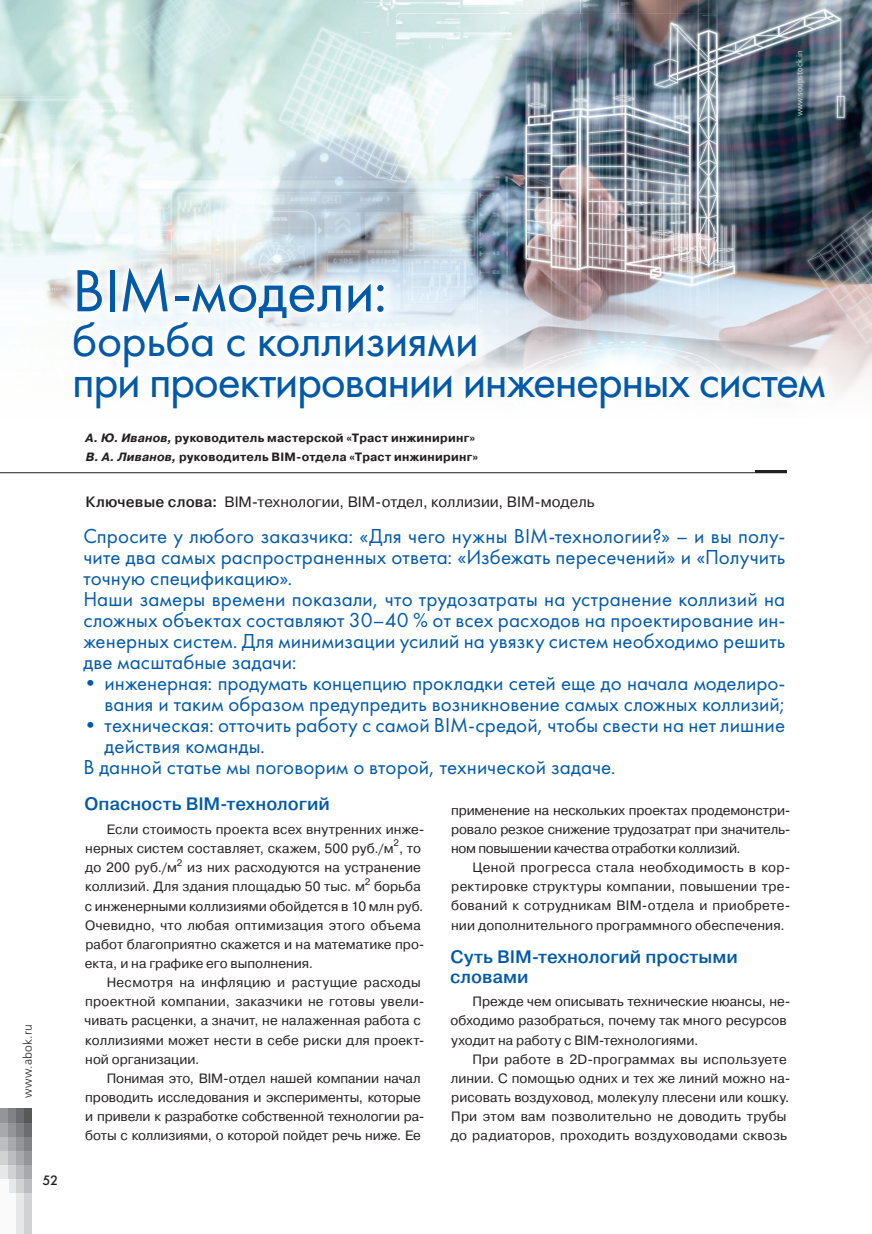
<style>
.page{position:relative;width:872px;height:1234px;background:#fff}
.page>*{position:absolute;margin:0;border:0;box-sizing:border-box;transform-origin:0 0}
.t1{font:61.5px "Futura";letter-spacing:-.005em;color:#0159a9}
.t2{font:48px/40.5px "Futura";letter-spacing:-.03em;color:#0159a9}
.t3{font:21px/21px "Futura";letter-spacing:.005em;color:#0159a9}
.t4{font:500 18px/19.2px "Pragmatica";color:#0159a9}
.t5{font:15px "Pragmatica";letter-spacing:.005em;color:#231f20}
.t6{font:13.5px/19.2px "Pragmatica";letter-spacing:.005em;color:#231f20}
.t7{font:13.5px "Futura Futuris C";color:#231f20}
.t8{font:700 12px/19.5px "Pragmatica";letter-spacing:.02em;color:#231f20}
.t9{font:12px "Free Set Light C";letter-spacing:.015em;color:#231f20}
.t10{font:9.45px "Pragmatica";color:#231f20}
.t11{font:300 9px "Bliss Pro";color:#d1d2d4}
.s1{font-style:italic}
.s2{font-weight:500}
</style>
<div class="page">
<div style="left:0;top:1108px;width:9px;height:14px;background:#939598"></div>
<div style="left:0;top:1122px;width:9px;height:14px;background:#a8a9ad"></div>
<div style="left:0;top:1136px;width:9px;height:14px;background:#bcbdc0"></div>
<div style="left:0;top:1150px;width:9px;height:15px;background:#d1d2d4"></div>
<div style="left:0;top:1165px;width:9px;height:14px;background:#e6e7e9"></div>
<div style="left:9px;top:1108px;width:7px;height:14px;background:#808285"></div>
<div style="left:9px;top:1122px;width:7px;height:14px;background:#939598"></div>
<div style="left:9px;top:1136px;width:7px;height:14px;background:#a8a9ad"></div>
<div style="left:9px;top:1150px;width:7px;height:15px;background:#bcbdc0"></div>
<div style="left:9px;top:1165px;width:7px;height:14px;background:#d1d2d4"></div>
<div style="left:9px;top:1179px;width:7px;height:14px;background:#e6e7e9"></div>
<div style="left:16px;top:1108px;width:8px;height:14px;background:#6c6d70"></div>
<div style="left:16px;top:1122px;width:8px;height:14px;background:#808285"></div>
<div style="left:16px;top:1136px;width:8px;height:14px;background:#939598"></div>
<div style="left:16px;top:1150px;width:8px;height:15px;background:#a8a9ad"></div>
<div style="left:16px;top:1165px;width:8px;height:14px;background:#bcbdc0"></div>
<div style="left:16px;top:1179px;width:8px;height:14px;background:#d1d2d4"></div>
<div style="left:24px;top:1108px;width:8px;height:14px;background:#57585a"></div>
<div style="left:24px;top:1122px;width:8px;height:14px;background:#6c6d70"></div>
<div style="left:24px;top:1136px;width:8px;height:14px;background:#808285"></div>
<div style="left:24px;top:1150px;width:8px;height:15px;background:#939598"></div>
<div style="left:24px;top:1165px;width:8px;height:14px;background:#a8a9ad"></div>
<div style="left:24px;top:1179px;width:8px;height:14px;background:#bcbdc0"></div>
<div style="left:0;top:1179px;width:9px;height:54px;background:#fafafa"></div>
<div style="left:9px;top:1193px;width:7px;height:40px;background:#fafafa"></div>
<div style="left:16px;top:1193px;width:8px;height:40px;background:#e6e7e9"></div>
<div style="left:24px;top:1193px;width:8px;height:40px;background:#d1d2d4"></div>
<img style="left:0;top:0;width:872px;height:392px">
<hr style="left:756px;top:470px;width:31px;height:3px;background:#231f20">
<hr style="left:0;top:472px;width:787px;height:1px;background:#231f20">
<svg style="left:62px;top:255px;width:775px;height:137px"></svg>
<p class="t11" style="left:794px;top:116px;width:67px;rotate:-90deg">www.soupstock.in</p>
<p class="t9" style="left:21px;top:1097px;width:75px;rotate:-90deg">www.abok.ru</p>
<p class="t7" style="left:43px;top:1171px;width:17px">52</p>
<h1 class="t1" style="left:72px;top:254px;width:316px">BIM-модели:</h1>
<h2 class="t2" style="left:72px;top:319px;width:755px">борьба с коллизиями<br>при проектировании инженерных систем</h2>
<p class="t8" style="left:85px;top:427px;width:394px"><span class="s1">А. Ю. Иванов,</span> руководитель мастерской «Траст инжиниринг»<br><span class="s1">В. А. Ливанов,</span> руководитель BIM-отдела «Траст инжиниринг»</p>
<p class="t5" style="left:85px;top:492px;width:511px"><span class="s2">Ключевые слова:</span> BIM-технологии, BIM-отдел, коллизии, BIM-модель</p>
<p class="t3" style="left:83px;top:525px;width:703px">Спросите у любого заказчика: «Для чего нужны BIM-технологии?» – и вы полу&shy;чите два самых распространенных ответа: «Избежать пересечений» и «Получить точную спецификацию».<br>Наши замеры времени показали, что трудозатраты на устранение коллизий на сложных объектах составляют 30–40 % от всех расходов на проектирование ин&shy;женерных систем. Для минимизации усилий на увязку систем необходимо решить две масштабные задачи:</p>
<h3 class="t3" style="left:83px;top:672px;width:703px;text-align:right">• инженерная: продумать концепцию прокладки сетей еще до начала моделиро&shy;вания и таким образом предупредить возникновение самых сложных коллизий;</h3>
<h3 class="t3" style="left:83px;top:714px;width:703px">• техническая: отточить работу с самой BIM-средой, чтобы свести на нет лишние</h3>
<h3 class="t3" style="left:105px;top:735px;width:162px">действия команды.</h3>
<h3 class="t3" style="left:83px;top:756px;width:534px">В данной статье мы поговорим о второй, технической задаче.</h3>
<h3 class="t4" style="left:85px;top:794px;width:247px">Опасность BIM-технологий</h3>
<p class="t6" style="left:85px;top:819px;width:341px;text-align:right">Если стоимость проекта всех внутренних инже&shy;нерных систем составляет, скажем, 500 руб./м , то</p>
<p class="t10" style="left:393px;top:837px;width:7px">2</p>
<p class="t10" style="left:177px;top:856px;width:7px">2</p>
<p class="t6" style="left:85px;top:858px;width:337px;text-indent:102px">из них расходуются на устранение коллизий. Для здания площадью 50 тыс. м</p>
<p class="t6" style="left:85px;top:858px;width:93px">до 200 руб./м</p>
<p class="t10" style="left:365px;top:875px;width:7px">2</p>
<p class="t6" style="left:85px;top:877px;width:341px;text-indent:289px">борьба с инженерными коллизиями обойдется в 10 млн руб.<br>Очевидно, что любая оптимизация этого объема работ благоприятно скажется и на математике про&shy;екта, и на графике его выполнения.</p>
<p class="t6" style="left:85px;top:972px;width:341px;text-indent:22px">Несмотря на инфляцию и растущие расходы проектной компании, заказчики не готовы увели&shy;чивать расценки, а значит, не налаженная работа с коллизиями может нести в себе риски для проект&shy;ной организации.</p>
<p class="t6" style="left:85px;top:1068px;width:341px;text-indent:22px">Понимая это, BIM-отдел нашей компании начал проводить исследования и эксперименты, которые и привели к разработке собственной технологии ра&shy;боты с коллизиями, о которой пойдет речь ниже. Ее</p>
<p class="t6" style="left:451px;top:800px;width:341px;text-align:justify">применение на нескольких проектах продемонстри&shy;ровало резкое снижение трудозатрат при значитель&shy;ном повышении качества отработки коллизий.</p>
<p class="t6" style="left:451px;top:858px;width:341px;text-align:justify;text-indent:22px">Ценой прогресса стала необходимость в кор&shy;ректировке структуры компании, повышении тре&shy;бований к сотрудникам BIM-отдела и приобрете&shy;нии дополнительного программного обеспечения.</p>
<h3 class="t4" style="left:450px;top:947px;width:289px">Суть BIM-технологий простыми словами</h3>
<p class="t6" style="left:450px;top:992px;width:341px;text-indent:22px">Прежде чем описывать технические нюансы, не&shy;обходимо разобраться, почему так много ресурсов уходит на работу с BIM-технологиями.</p>
<p class="t6" style="left:451px;top:1049px;width:341px;text-indent:22px">При работе в 2D-программах вы используете линии. С помощью одних и тех же линий можно на&shy;рисовать воздуховод, молекулу плесени или кошку.<br>При этом вам позволительно не доводить трубы до радиаторов, проходить воздуховодами сквозь</p>
</div>
